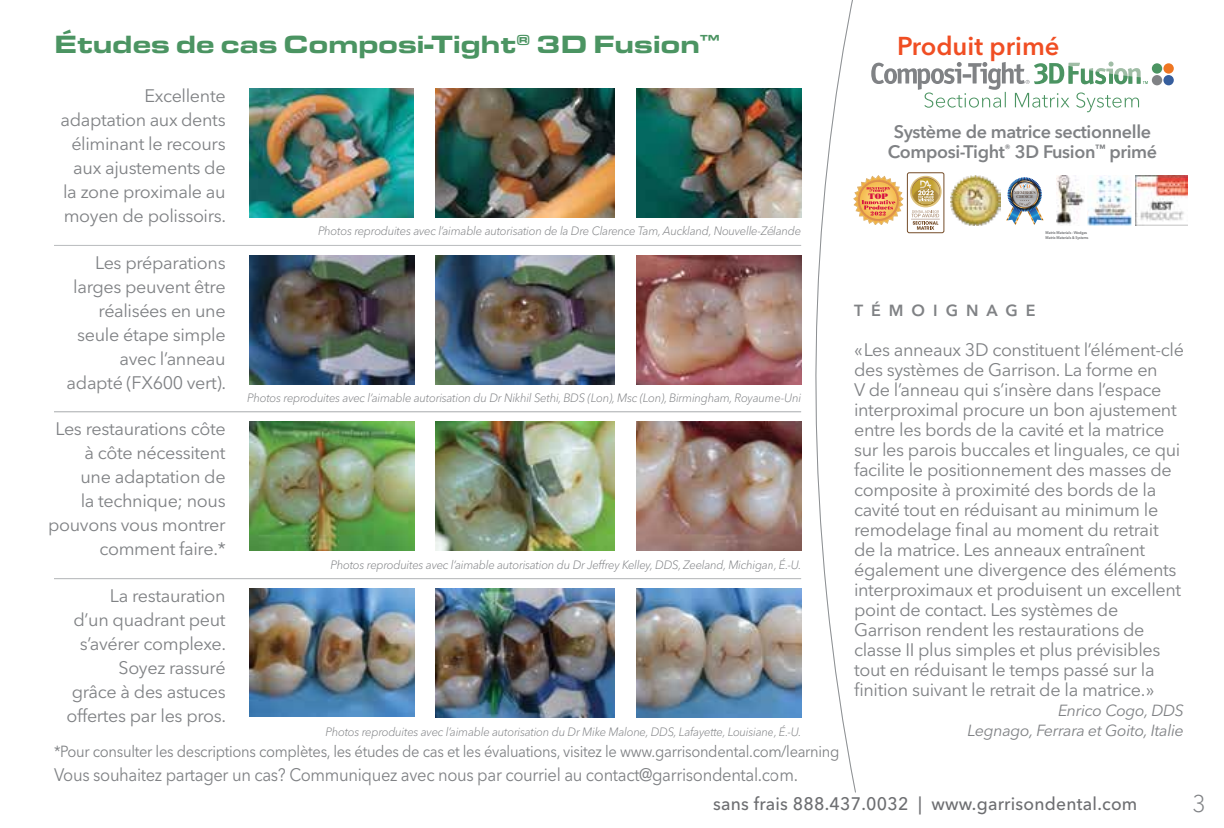
<style>
.page{position:relative;width:1224px;height:828px;background:#fff}
.page>*{position:absolute;margin:0;border:0;box-sizing:border-box;transform-origin:0 0}
.t1{font:900 26px "Eurostile Ext";letter-spacing:-.02em;color:#4b9462}
.t2{font:600 25.6px "Avenir Next World";color:#f04e23}
.t3{font:300 24px "Avenir Next World";color:#808285}
.t4{font:18px/24px "Avenir Next World";letter-spacing:-.02em;color:#808285;text-align:right}
.t5{font:18px "Avenir Next World";letter-spacing:-.02em;color:#808285;scale:.92 1}
.t6{font:600 18px/20px "Avenir Next World";letter-spacing:-.02em;color:#808285;text-align:center}
.t7{font:500 18px "Avenir Next World";letter-spacing:.015em;color:#6d6e71}
.t8{font:16px "Avenir Next World";letter-spacing:-.02em;color:#808285;scale:.92 1}
.t9{font:italic 16px/20px "Avenir Next World";letter-spacing:-.02em;color:#808285;text-align:right}
.t10{font:600 16px "Avenir Next World";letter-spacing:.5em;color:#808285}
.t11{font:italic 300 12px "Avenir Next World";letter-spacing:-.02em;color:#808285;scale:.95 1}
.t12{font:8px "Bodoni Poster";color:#d7143f}
.t13{font:600 4px/4.8px "Avenir Next World";letter-spacing:-.02em;color:#6d6e71;scale:.9 1}
.t14{font:500 3.8px/3.8px "Big Caslon";color:#3c2517;text-align:center}
</style>
<div class="page">
<img style="left:249px;top:422px;width:165px;height:129px">
<img style="left:636px;top:422px;width:136px;height:129px">
<img style="left:436px;top:422px;width:179px;height:129px">
<img style="left:249px;top:589px;width:165px;height:128px">
<img style="left:636px;top:589px;width:136px;height:129px">
<img style="left:436px;top:589px;width:179px;height:129px">
<img style="left:249px;top:89px;width:165px;height:129px">
<img style="left:636px;top:89px;width:136px;height:129px">
<img style="left:436px;top:89px;width:178px;height:129px">
<img style="left:249px;top:255px;width:165px;height:129px">
<img style="left:636px;top:255px;width:136px;height:129px">
<img style="left:436px;top:255px;width:179px;height:129px">
<hr style="left:54px;top:245px;width:747px;height:1px;background:#bec0c2">
<hr style="left:54px;top:411px;width:747px;height:1px;background:#bec0c2">
<hr style="left:54px;top:578px;width:747px;height:1px;background:#bec0c2">
<svg style="left:772px;top:0;width:414px;height:793px"></svg>
<img style="left:1057px;top:175px;width:27px;height:50px">
<img style="left:950px;top:175px;width:50px;height:50px">
<img style="left:1136px;top:175px;width:52px;height:50px">
<img style="left:1087px;top:175px;width:44px;height:50px">
<div style="left:907px;top:173px;width:37px;height:60px;background:#fff;border-radius:2px"></div>
<div style="left:907px;top:173px;width:37px;height:60px;border:1px solid #754d29;border-radius:2px"></div>
<svg style="left:910px;top:176px;width:32px;height:31px"></svg>
<svg style="left:911px;top:177px;width:29px;height:29px"></svg>
<svg style="left:912px;top:178px;width:27px;height:27px"></svg>
<svg style="left:911px;top:181px;width:29px;height:49px"></svg>
<svg style="left:854px;top:176px;width:49px;height:49px"></svg>
<img style="left:1006px;top:177px;width:38px;height:48px">
<h1 class="t1" style="left:54px;top:25px;width:667px">Études de cas Composi-Tight<sup>®</sup> 3D Fusion<sup>™</sup></h1>
<h2 class="t2" style="left:897px;top:32px;width:164px">Produit primé</h2>
<p class="t4" style="left:61px;top:84px;width:167px">Excellente adaptation aux dents éliminant le recours aux ajustements de la zone proximale au moyen de polissoirs.</p>
<p class="t4" style="left:67px;top:251px;width:161px">Les préparations larges peuvent être réalisées en une seule étape simple avec l’anneau adapté (FX600 vert).</p>
<p class="t4" style="left:48px;top:417px;width:179px">Les restaurations côte à côte nécessitent<br>une adaptation de<br>la technique; nous pouvons vous montrer comment faire.*</p>
<p class="t4" style="left:66px;top:584px;width:161px">La restauration<br>d’un quadrant peut s’avérer complexe.<br>Soyez rassuré<br>grâce à des astuces offertes par les pros.</p>
<p class="t11" style="left:318px;top:222px;width:510px">Photos reproduites avec l’aimable autorisation de la Dre Clarence Tam, Auckland, Nouvelle-Zélande</p>
<p class="t11" style="left:247px;top:388px;width:585px">Photos reproduites avec l’aimable autorisation du Dr Nikhil Sethi, BDS (Lon), Msc (Lon), Birmingham, Royaume-Uni</p>
<p class="t11" style="left:331px;top:555px;width:497px">Photos reproduites avec l’aimable autorisation du Dr Jeffrey Kelley, DDS, Zeeland, Michigan, É.-U.</p>
<p class="t11" style="left:325px;top:722px;width:503px">Photos reproduites avec l’aimable autorisation du Dr Mike Malone, DDS, Lafayette, Louisiane, É.-U.</p>
<p class="t8" style="left:54px;top:738px;width:855px">*Pour consulter les descriptions complètes, les études de cas et les évaluations, visitez le www.garrisondental.com/learning</p>
<p class="t5" style="left:54px;top:760px;width:810px">Vous souhaitez partager un cas? Communiquez avec nous par courriel au contact@garrisondental.com.</p>
<p class="t6" style="left:888px;top:122px;width:271px">Système de matrice sectionnelle<br>Composi-Tight<sup>®</sup> 3D Fusion<sup>™</sup> primé</p>
<p class="t12" style="left:869px;top:191px;width:21px">TOP</p>
<p class="t14" style="left:1014px;top:191px;width:23px">MEMBER’S<br>CHOICE</p>
<p class="t13" style="left:1046px;top:230px;width:49px">Matrix Materials - Wedges<br>Matrix Materials &amp; Systems</p>
<p class="t10" style="left:854px;top:301px;width:183px">TÉMOIGNAGE</p>
<p class="t4" style="left:854px;top:340px;width:331px;line-height:20px;text-align:left">«Les anneaux 3D constituent l’élément-clé des systèmes de Garrison. La forme en<br>V de l’anneau qui s’insère dans l’espace interproximal procure un bon ajustement entre les bords de la cavité et la matrice sur les parois buccales et linguales, ce qui facilite le positionnement des masses de composite à proximité des bords de la cavité tout en réduisant au minimum le remodelage final au moment du retrait de la matrice. Les anneaux entraînent également une divergence des éléments interproximaux et produisent un excellent point de contact. Les systèmes de Garrison rendent les restaurations de classe II plus simples et plus prévisibles tout en réduisant le temps passé sur la finition suivant le retrait de la matrice.»</p>
<p class="t9" style="left:967px;top:700px;width:218px">Enrico Cogo, DDS<br>Legnago, Ferrara et Goito, Italie</p>
<p class="t7" style="left:713px;top:793px;width:426px">sans frais 888.437.0032 | www.garrisondental.com</p>
<h3 class="t3" style="left:1192px;top:785px;width:15px">3</h3>
</div>
